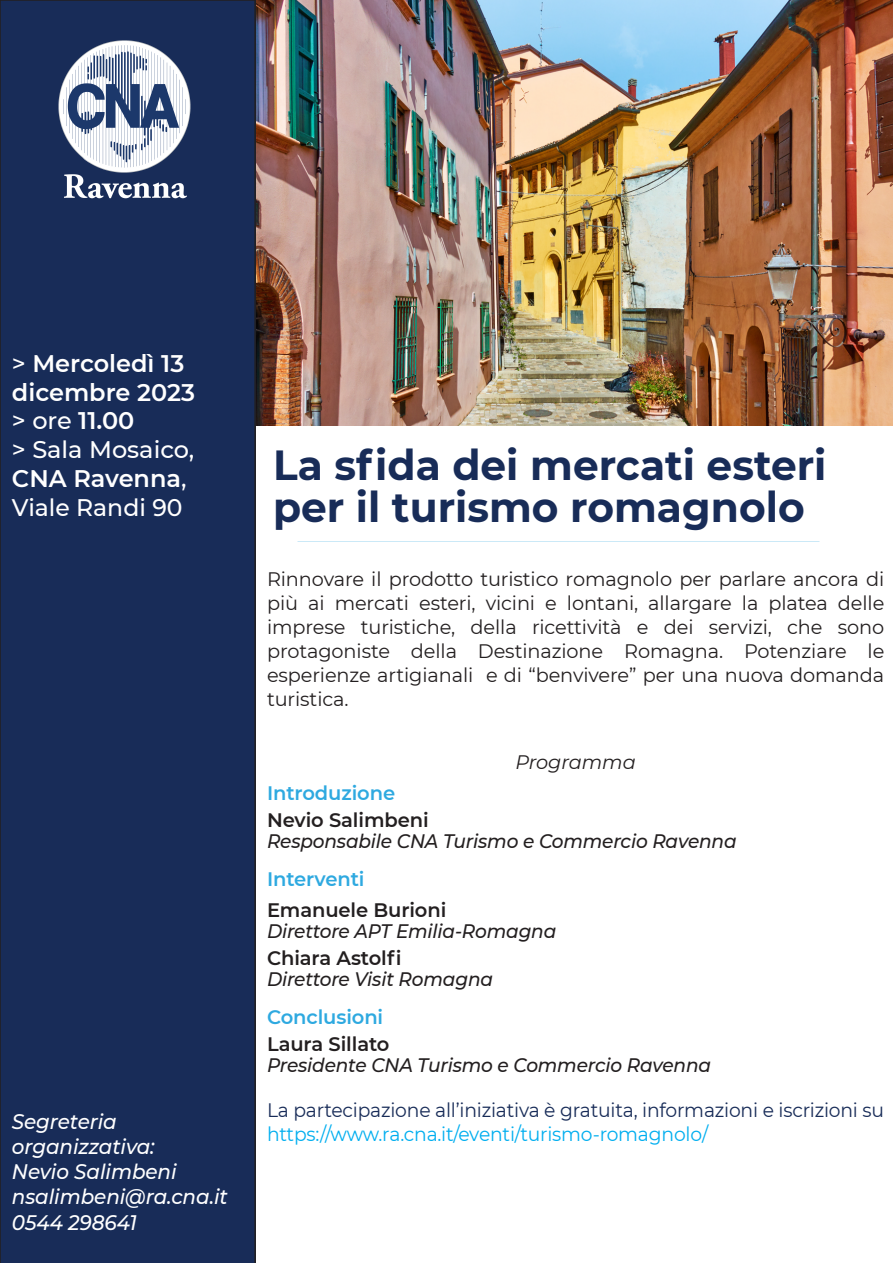
<style>
.page{position:relative;width:893px;height:1263px;background:#fff}
.page>*{position:absolute;margin:0;border:0;box-sizing:border-box;transform-origin:0 0}
.t1{font:700 42px/42px "Montserrat";color:#182c58}
.t2{font:600 24px/28.8px "Montserrat";color:#fff}
.t3{font:italic 500 21px/25.2px "Montserrat";letter-spacing:-.005em;color:#fff;scale:.95 1}
.t4{font:19.5px/24px "Montserrat";letter-spacing:-.005em;color:#231f20;text-align:justify}
.t5{font:italic 500 19.5px "Montserrat";letter-spacing:-.01em;color:#231f20;scale:.95 1}
.t6{font:19.5px "Montserrat";letter-spacing:-.01em;color:#182c58;scale:.96 1}
.t7{font:600 19.5px "Montserrat";letter-spacing:-.005em;color:#231f20}
.t8{font:19.5px "Montserrat";letter-spacing:-.01em;color:#00aeef;scale:.96 1}
.t9{font:600 19.5px "Montserrat";letter-spacing:-.005em;color:#2ea9e0}
.t10{font:italic 19.5px "Montserrat";letter-spacing:-.005em;color:#231f20}
.s1{font-weight:500}
</style>
<div class="page">
<img style="left:256px;top:0;width:637px;height:425px">
<div style="left:0;top:0;width:256px;height:1263px;background:#182c58"></div>
<img style="left:18px;top:0;width:213px;height:213px">
<p class="t2" style="left:12px;top:348px;width:185px"><span class="s1">&gt;</span> Mercoledì 13 dicembre 2023 <span class="s1">&gt; ore</span> 11.00<br><span class="s1">&gt; Sala Mosaico,<br></span>CNA Ravenna<span class="s1">,<br>Viale Randi 90</span></p>
<p class="t3" style="left:12px;top:1108px;width:229px">Segreteria organizzativa:<br>Nevio Salimbeni nsalimbeni@ra.cna.it<br>0544 298641</p>
<h1 class="t1" style="left:273px;top:442px;width:555px">La sfida dei mercati esteri per il turismo romagnolo</h1>
<p class="t4" style="left:267px;top:566px;width:619px">Rinnovare il prodotto turistico romagnolo per parlare ancora di più ai mercati esteri, vicini e lontani, allargare la platea delle imprese turistiche, della ricettività e dei servizi, che sono protagoniste della Destinazione Romagna. Potenziare le esperienze artigianali e di “benvivere” per una nuova domanda turistica.</p>
<p class="t10" style="left:516px;top:748px;width:122px">Programma</p>
<p class="t9" style="left:267px;top:780px;width:130px">Introduzione</p>
<p class="t7" style="left:267px;top:807px;width:163px">Nevio Salimbeni</p>
<p class="t5" style="left:267px;top:828px;width:496px">Responsabile CNA Turismo e Commercio Ravenna</p>
<p class="t9" style="left:267px;top:865px;width:99px">Interventi</p>
<p class="t7" style="left:267px;top:897px;width:181px">Emanuele Burioni</p>
<p class="t5" style="left:267px;top:918px;width:306px">Direttore APT Emilia-Romagna</p>
<p class="t7" style="left:267px;top:945px;width:136px">Chiara Astolfi</p>
<p class="t5" style="left:267px;top:966px;width:239px">Direttore Visit Romagna</p>
<p class="t9" style="left:267px;top:1003px;width:118px">Conclusioni</p>
<p class="t7" style="left:267px;top:1030px;width:124px">Laura Sillato</p>
<p class="t5" style="left:267px;top:1051px;width:469px">Presidente CNA Turismo e Commercio Ravenna</p>
<p class="t6" style="left:267px;top:1096px;width:644px">La partecipazione all’iniziativa è gratuita, informazioni e iscrizioni su</p>
<p class="t8" style="left:267px;top:1120px;width:461px">https://www.ra.cna.it/eventi/turismo-romagnolo/</p>
</div>
